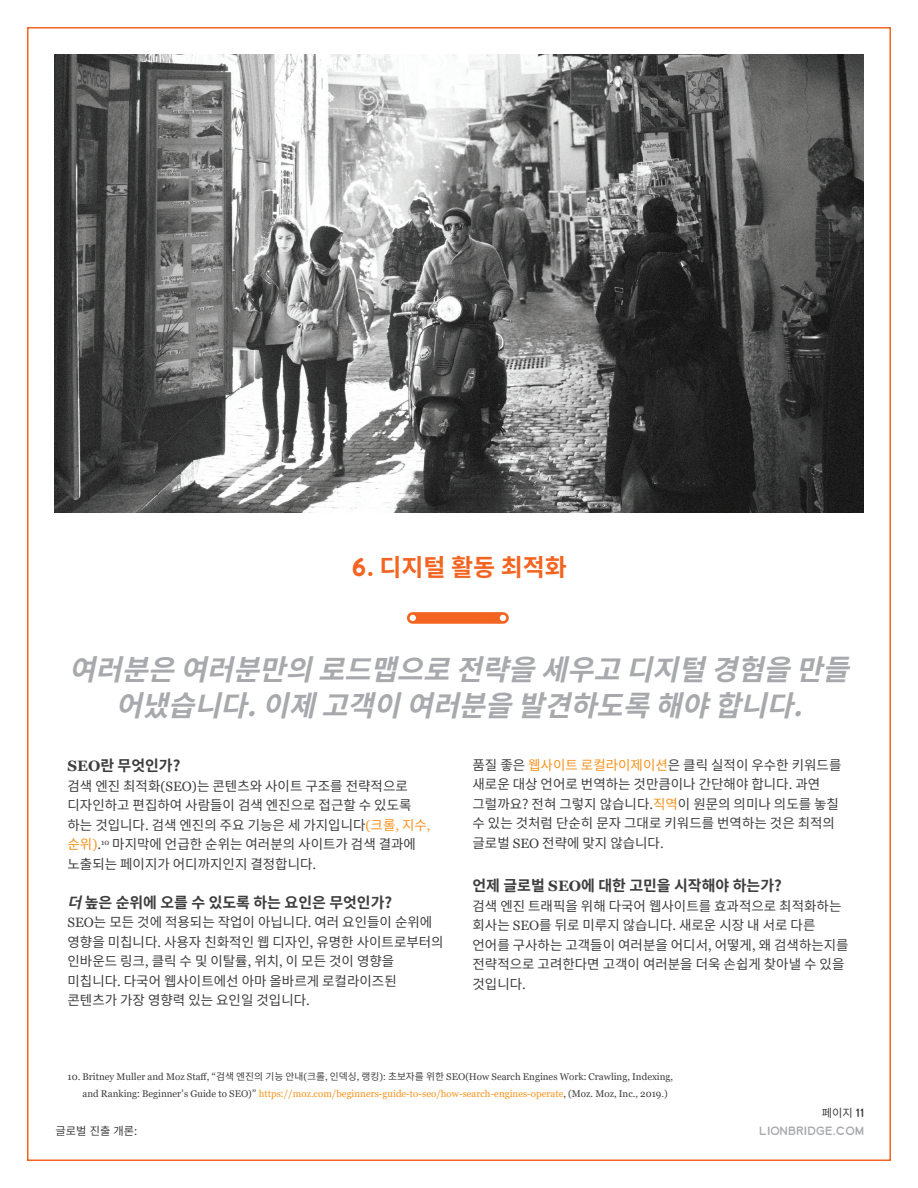
<style>
.page{position:relative;width:918px;height:1188px;background:#fff}
.page>*{position:absolute;margin:0;border:0;box-sizing:border-box;transform-origin:0 0}
.Lion_Main_Title{font:italic 700 28.5px/36px "Noto Sans CJ Kkr";color:#a8a9ad;text-align:center}
.Lion_Main_Title-2{font:700 24px "Noto Sans CJ Kkr";color:#f36421}
.t1{font:700 15px "Noto Sans CJ Kkr";color:#3e3e3f}
.t2{font:13.5px/19.5px "Noto Sans CJ Kkr";color:#3e3e3f}
.t3{font:11.25px "Lionbridge Sans";color:#a8a9ad}
.t4{font:11.25px "Noto Sans CJ Kkr";color:#3e3e3f}
.t5{font:9.75px/16.5px "Georgia";color:#3f3f3f}
.s1{font-family:"Lionbridge Sans"}
.s2{font-family:"Georgia"}
.s3{font-family:"Georgia";color:#f7931d}
.s4{color:#f7931d}
.s5{font-style:italic}
.s6{font-family:"Noto Sans CJ Kkr"}
.s7{font-family:"Noto Sans CJ Kkr";color:#f7931d}
</style>
<div class="page">
<svg style="left:407px;top:612px;width:102px;height:12px"></svg>
<img style="left:54px;top:54px;width:810px;height:458px">
<p class="Lion_Main_Title-2" style="left:351px;top:554px;width:217px"><span class="s1">6.</span> 디지털 활동 최적화</p>
<p class="Lion_Main_Title" style="left:69px;top:652px;width:798px">여러분은여러분만의로드맵으로전략을세우고디지털경험을만들 어냈습니다.이제고객이여러분을발견하도록해야합니다.</p>
<p class="t1" style="left:68px;top:757px;width:114px"><span class="s2">SEO</span>란 무엇인가?</p>
<p class="t2" style="left:68px;top:776px;width:365px">검색 엔진 최적화<span class="s2">(SEO)</span>는 콘텐츠와 사이트 구조를 전략적으로 디자인하고 편집하여 사람들이 검색 엔진으로 접근할 수 있도록 하는 것입니다<span class="s2">.</span> 검색 엔진의 주요 기능은 세 가지입니다<span class="s3">(</span><span class="s4">크롤</span><span class="s3">,</span> <span class="s4">지수</span><span class="s3">, </span><span class="s4">순위</span><span class="s3">)</span><span class="s2">.</span><sup>10</sup> 마지막에 언급한 순위는 여러분의 사이트가 검색 결과에 노출되는 페이지가 어디까지인지 결정합니다<span class="s2">.</span></p>
<p class="t1" style="left:68px;top:894px;width:326px"><span class="s5">더</span>높은 순위에 오를 수 있도록 하는 요인은 무엇인가?</p>
<p class="t2" style="left:68px;top:913px;width:378px"><span class="s2">SEO</span>는 모든 것에 적용되는 작업이 아닙니다<span class="s2">.</span> 여러 요인들이 순위에 영향을 미칩니다<span class="s2">.</span> 사용자 친화적인 웹 디자인<span class="s2">,</span> 유명한 사이트로부터의 인바운드 링크<span class="s2">,</span> 클릭 수 및 이탈률<span class="s2">,</span> 위치<span class="s2">,</span> 이 모든 것이 영향을 미칩니다<span class="s2">.</span> 다국어 웹사이트에선 아마 올바르게 로컬라이즈된 콘텐츠가 가장 영향력 있는 요인일 것입니다<span class="s2">.</span></p>
<p class="t2" style="left:472px;top:755px;width:370px">품질 좋은 <span class="s4">웹사이트 로컬라이제이션</span>은 클릭 실적이 우수한 키워드를 새로운 대상 언어로 번역하는 것만큼이나 간단해야 합니다<span class="s2">.</span> 과연 그럴까요? 전혀 그렇지 않습니다<span class="s2">.</span><span class="s4">직역</span>이 원문의 의미나 의도를 놓칠 수 있는 것처럼 단순히 문자 그대로 키워드를 번역하는 것은 최적의 글로벌 <span class="s2">SEO</span> 전략에 맞지 않습니다<span class="s2">.</span></p>
<p class="t1" style="left:472px;top:877px;width:311px">언제 글로벌 <span class="s2">SEO</span>에 대한 고민을 시작해야 하는가?</p>
<p class="t2" style="left:472px;top:896px;width:378px">검색 엔진 트래픽을 위해 다국어 웹사이트를 효과적으로 최적화하는 회사는 <span class="s2">SEO</span>를 뒤로 미루지 않습니다<span class="s2">.</span> 새로운 시장 내 서로 다른 언어를 구사하는 고객들이 여러분을 어디서<span class="s2">,</span> 어떻게<span class="s2">,</span> 왜 검색하는지를 전략적으로 고려한다면 고객이 여러분을 더욱 손쉽게 찾아낼 수 있을 것입니다<span class="s2">.</span></p>
<p class="t5" style="left:82px;top:1069px;width:592px;text-indent:-15px">10. Britney Muller and Moz Staff, <span class="s6">“검색 엔진의 기능 안내</span>(<span class="s6">크롤</span>, <span class="s6">인덱싱</span>, <span class="s6">랭킹</span>)<span class="s6">: 초보자를 위한</span> SEO(How Search Engines Work<span class="s6">:</span> Crawling, Indexing, and Ranking<span class="s6">:</span> Beginner<span class="s6">’</span>s Guide to SEO)<span class="s6">”</span> <span class="s4">https</span><span class="s7">:</span><span class="s4">//moz.com/beginners-guide-to-seo/how-search-engines-operate</span>, (Moz. Moz, Inc., 2019.)</p>
<p class="t4" style="left:56px;top:1124px;width:83px">글로벌 진출 개론:</p>
<p class="t4" style="left:822px;top:1107px;width:44px">페이지 <span class="s1">11</span></p>
<p class="t3" style="left:759px;top:1123px;width:106px">LIONBRIDGE.COM</p>
</div>
